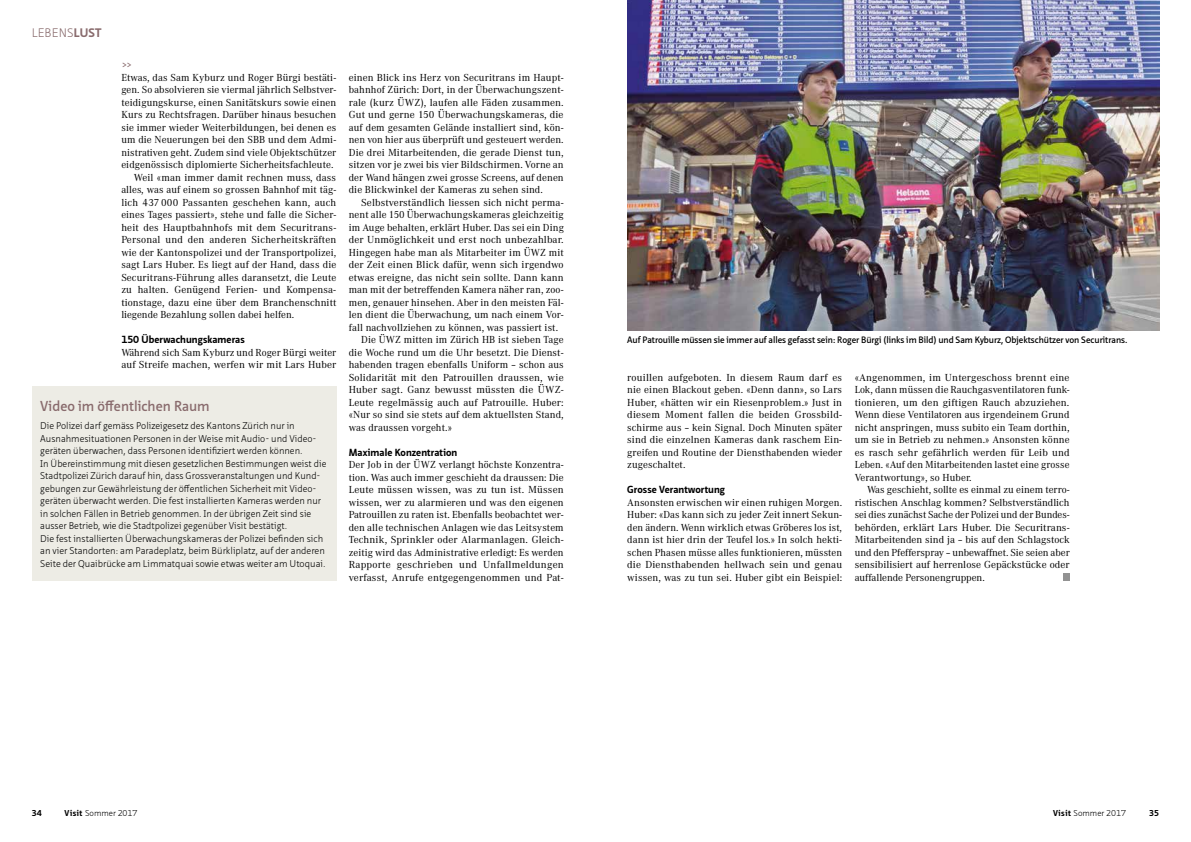
<style>
.page{position:relative;width:1191px;height:842px;background:#fff}
.page>*{position:absolute;margin:0;border:0;box-sizing:border-box;transform-origin:0 0}
.t1{font:600 14px "Neue Sans Pro";color:#896b6d}
.t2{font:300 12px "Neue Sans Pro";letter-spacing:.01em;color:#896b6d}
.t3{font:11px "Calibri";color:#000}
.t4{font:10px/12.5px "Corporate A";letter-spacing:.01em;color:#000;text-align:justify}
.t5{font:700 10px "Neue Sans Pro";letter-spacing:.005em;color:#000}
.t6{font:10px "Neue Sans Pro";color:#896b6d}
.t7{font:300 9.5px/12.5px "Neue Sans Pro";color:#000}
.t8{font:600 9px "Neue Sans Pro";letter-spacing:-.005em;color:#000}
.t9{font:300 8.3px "Neue Sans Pro";color:#000}
.t10{font:700 8.3px "Neue Sans Pro";color:#000}
.s1{font-weight:700}
</style>
<div class="page">
<div style="left:1062px;top:573px;width:7px;height:8px;background:#929292"></div>
<img style="left:627px;top:0;width:532px;height:331px">
<div style="left:32px;top:386px;width:304px;height:195px;background:#edece5"></div>
<p class="t2" style="left:32px;top:25px;width:71px">lebens<span class="s1">lust</span></p>
<p class="t6" style="left:121px;top:58px;width:12px">&gt;&gt;</p>
<p class="t4" style="left:121px;top:71px;width:216px">Etwas, das Sam Kyburz und Roger Bürgi bestäti-</p>
<p class="t4" style="left:121px;top:83px;width:216px">gen. So absolvieren sie viermal jährlich Selbstver-</p>
<p class="t4" style="left:121px;top:96px;width:216px">teidigungskurse, einen Sanitätskurs sowie einen</p>
<p class="t4" style="left:121px;top:108px;width:216px">Kurs zu Rechtsfragen. Darüber hinaus besuchen</p>
<p class="t4" style="left:121px;top:121px;width:216px">sie immer wieder Weiterbildungen, bei denen es</p>
<p class="t4" style="left:121px;top:133px;width:216px">um die Neuerungen bei den SBB und dem Admi-</p>
<p class="t4" style="left:121px;top:146px;width:216px">nistrativen geht. Zudem sind viele Objektschützer</p>
<p class="t4" style="left:121px;top:158px;width:214px">eidgenössisch diplomierte Sicherheitsfachleute.</p>
<p class="t4" style="left:134px;top:171px;width:204px">Weil «man immer damit rechnen muss, dass</p>
<p class="t4" style="left:121px;top:183px;width:216px">alles, was auf einem so grossen Bahnhof mit täg-</p>
<p class="t4" style="left:121px;top:196px;width:216px">lich 437 000 Passanten geschehen kann, auch</p>
<p class="t4" style="left:121px;top:208px;width:216px">eines Tages passiert», stehe und falle die Sicher-</p>
<p class="t4" style="left:121px;top:221px;width:216px">heit des Hauptbahnhofs mit dem Securitrans-</p>
<p class="t4" style="left:121px;top:233px;width:216px">Personal und den anderen Sicherheitskräften</p>
<p class="t4" style="left:121px;top:246px;width:216px">wie der Kantonspolizei und der Transportpolizei,</p>
<p class="t4" style="left:121px;top:258px;width:216px">sagt Lars Huber. Es liegt auf der Hand, dass die</p>
<p class="t4" style="left:121px;top:271px;width:216px">Securitrans-Führung alles daransetzt, die Leute</p>
<p class="t4" style="left:121px;top:283px;width:216px">zu halten. Genügend Ferien- und Kompensa-</p>
<p class="t4" style="left:121px;top:296px;width:216px">tionstage, dazu eine über dem Branchenschnitt</p>
<p class="t4" style="left:121px;top:308px;width:174px">liegende Bezahlung sollen dabei helfen.</p>
<p class="t5" style="left:121px;top:333px;width:125px">150 Überwachungskameras</p>
<p class="t4" style="left:121px;top:346px;width:216px">Während sich Sam Kyburz und Roger Bürgi weiter auf Streife machen, werfen wir mit Lars Huber</p>
<h1 class="t1" style="left:40px;top:397px;width:171px">Video im öffentlichen Raum</h1>
<p class="t7" style="left:40px;top:419px;width:288px">Die Polizei darf gemäss Polizeigesetz des Kantons Zürich nur in Ausnahmesituationen Personen in der Weise mit Audio- und Video&shy;geräten überwachen, dass Personen identifiziert werden können.<br>In Übereinstimmung mit diesen gesetzlichen Bestimmungen weist die Stadtpolizei Zürich darauf hin, dass Grossveranstaltungen und Kund&shy;gebungen zur Gewährleistung der öffentlichen Sicherheit mit Video&shy;geräten überwacht werden. Die fest installierten Kameras werden nur in solchen Fällen in Betrieb genommen. In der übrigen Zeit sind sie ausser Betrieb, wie die Stadtpolizei gegenüber Visit bestätigt.<br>Die fest installierten Überwachungskameras der Polizei befinden sich an vier Standorten: am Paradeplatz, beim Bürkliplatz, auf der anderen Seite der Quaibrücke am Limmatquai sowie etwas weiter am Utoquai.</p>
<p class="t3" style="left:49px;top:559px;width:145px">2. Ausgabe „Sicherheit im Alter“</p>
<p class="t4" style="left:349px;top:71px;width:216px">einen Blick ins Herz von Securitrans im Haupt&shy;bahnhof Zürich: Dort, in der Überwachungszent&shy;rale (kurz ÜWZ), laufen alle Fäden zusammen.<br>Gut und gerne 150 Überwachungskameras, die auf dem gesamten Gelände installiert sind, kön&shy;nen von hier aus überprüft und gesteuert werden.<br>Die drei Mitarbeitenden, die gerade Dienst tun, sitzen vor je zwei bis vier Bildschirmen. Vorne an der Wand hängen zwei grosse Screens, auf denen die Blickwinkel der Kameras zu sehen sind.</p>
<p class="t4" style="left:361px;top:196px;width:204px">Selbstverständlich liessen sich nicht perma-</p>
<p class="t4" style="left:349px;top:208px;width:216px">nent alle 150 Überwachungskameras gleichzeitig</p>
<p class="t4" style="left:349px;top:221px;width:216px">im Auge behalten, erklärt Huber. Das sei ein Ding</p>
<p class="t4" style="left:349px;top:233px;width:216px">der Unmöglichkeit und erst noch unbezahlbar.</p>
<p class="t4" style="left:349px;top:246px;width:216px">Hingegen habe man als Mitarbeiter im ÜWZ mit</p>
<p class="t4" style="left:349px;top:258px;width:216px">der Zeit einen Blick dafür, wenn sich irgendwo</p>
<p class="t4" style="left:349px;top:271px;width:216px">etwas ereigne, das nicht sein sollte. Dann kann</p>
<p class="t4" style="left:349px;top:283px;width:216px">man mit der betreffenden Kamera näher ran, zoo-</p>
<p class="t4" style="left:349px;top:296px;width:216px">men, genauer hinsehen. Aber in den meisten Fäl-</p>
<p class="t4" style="left:349px;top:308px;width:216px">len dient die Überwachung, um nach einem Vor-</p>
<p class="t4" style="left:349px;top:321px;width:211px">fall nachvollziehen zu können, was passiert ist.</p>
<p class="t4" style="left:361px;top:333px;width:204px">Die ÜWZ mitten im Zürich HB ist sieben Tage</p>
<p class="t4" style="left:349px;top:346px;width:216px">die Woche rund um die Uhr besetzt. Die Dienst-</p>
<p class="t4" style="left:349px;top:358px;width:216px">habenden tragen ebenfalls Uniform – schon aus</p>
<p class="t4" style="left:349px;top:371px;width:216px">Solidarität mit den Patrouillen draussen, wie</p>
<p class="t4" style="left:349px;top:383px;width:216px">Huber sagt. Ganz bewusst müssten die ÜWZ-</p>
<p class="t4" style="left:349px;top:396px;width:216px">Leute regelmässig auch auf Patrouille. Huber:</p>
<p class="t4" style="left:349px;top:408px;width:216px">«Nur so sind sie stets auf dem aktuellsten Stand,</p>
<p class="t4" style="left:349px;top:421px;width:105px">was draussen vorgeht.»</p>
<p class="t5" style="left:349px;top:445px;width:110px">Maximale Konzentration</p>
<p class="t4" style="left:349px;top:458px;width:216px">Der Job in der ÜWZ verlangt höchste Konzentra&shy;tion. Was auch immer geschieht da draussen: Die Leute müssen wissen, was zu tun ist. Müssen wissen, wer zu alarmieren und was den eigenen Patrouillen zu raten ist. Ebenfalls beobachtet wer&shy;den alle technischen Anlagen wie das Leitsystem Technik, Sprinkler oder Alarmanlagen. Gleich&shy;zeitig wird das Administrative erledigt: Es werden Rapporte geschrieben und Unfallmeldungen verfasst, Anrufe entgegengenommen und Pat-</p>
<p class="t8" style="left:627px;top:334px;width:502px">Auf Patrouille müssen sie immer auf alles gefasst sein: Roger Bürgi (links im Bild) und Sam Kyburz, Objektschützer von Securitrans.</p>
<p class="t4" style="left:627px;top:371px;width:216px">rouillen aufgeboten. In diesem Raum darf es nie einen Blackout geben. «Denn dann», so Lars Huber, «hätten wir ein Riesenproblem.» Just in diesem Moment fallen die beiden Grossbild&shy;schirme aus – kein Signal. Doch Minuten später sind die einzelnen Kameras dank raschem Ein&shy;greifen und Routine der Diensthabenden wieder zugeschaltet.</p>
<p class="t5" style="left:627px;top:483px;width:99px">Grosse Verantwortung</p>
<p class="t4" style="left:627px;top:496px;width:216px">Ansonsten erwischen wir einen ruhigen Morgen.<br>Huber: «Das kann sich zu jeder Zeit innert Sekun&shy;den ändern. Wenn wirklich etwas Gröberes los ist, dann ist hier drin der Teufel los.» In solch hekti&shy;schen Phasen müsse alles funktionieren, müssten die Diensthabenden hellwach sein und genau wissen, was zu tun sei. Huber gibt ein Beispiel:</p>
<p class="t4" style="left:854px;top:371px;width:216px">«Angenommen, im Untergeschoss brennt eine Lok, dann müssen die Rauchgasventilatoren funk&shy;tionieren, um den giftigen Rauch abzuziehen.<br>Wenn diese Ventilatoren aus irgendeinem Grund nicht anspringen, muss subito ein Team dorthin, um sie in Betrieb zu nehmen.» Ansonsten könne es rasch sehr gefährlich werden für Leib und Leben. «Auf den Mitarbeitenden lastet eine grosse Verantwortung», so Huber.</p>
<p class="t4" style="left:854px;top:483px;width:217px;text-indent:12px">Was geschieht, sollte es einmal zu einem terro&shy;ristischen Anschlag kommen? Selbstverständlich sei dies zunächst Sache der Polizei und der Bundes&shy;behörden, erklärt Lars Huber. Die Securitrans-Mitarbeitenden sind ja – bis auf den Schlagstock und den Pfefferspray – unbewaffnet. Sie seien aber sensibilisiert auf herrenlose Gepäckstücke oder auffallende Personengruppen.</p>
<p class="t9" style="left:65px;top:807px;width:74px"><span class="s1">Visit</span> Sommer 2017</p>
<p class="t9" style="left:1053px;top:807px;width:74px"><span class="s1">Visit</span> Sommer 2017</p>
<p class="t10" style="left:32px;top:807px;width:11px">34</p>
<p class="t10" style="left:1149px;top:807px;width:11px">35</p>
</div>
